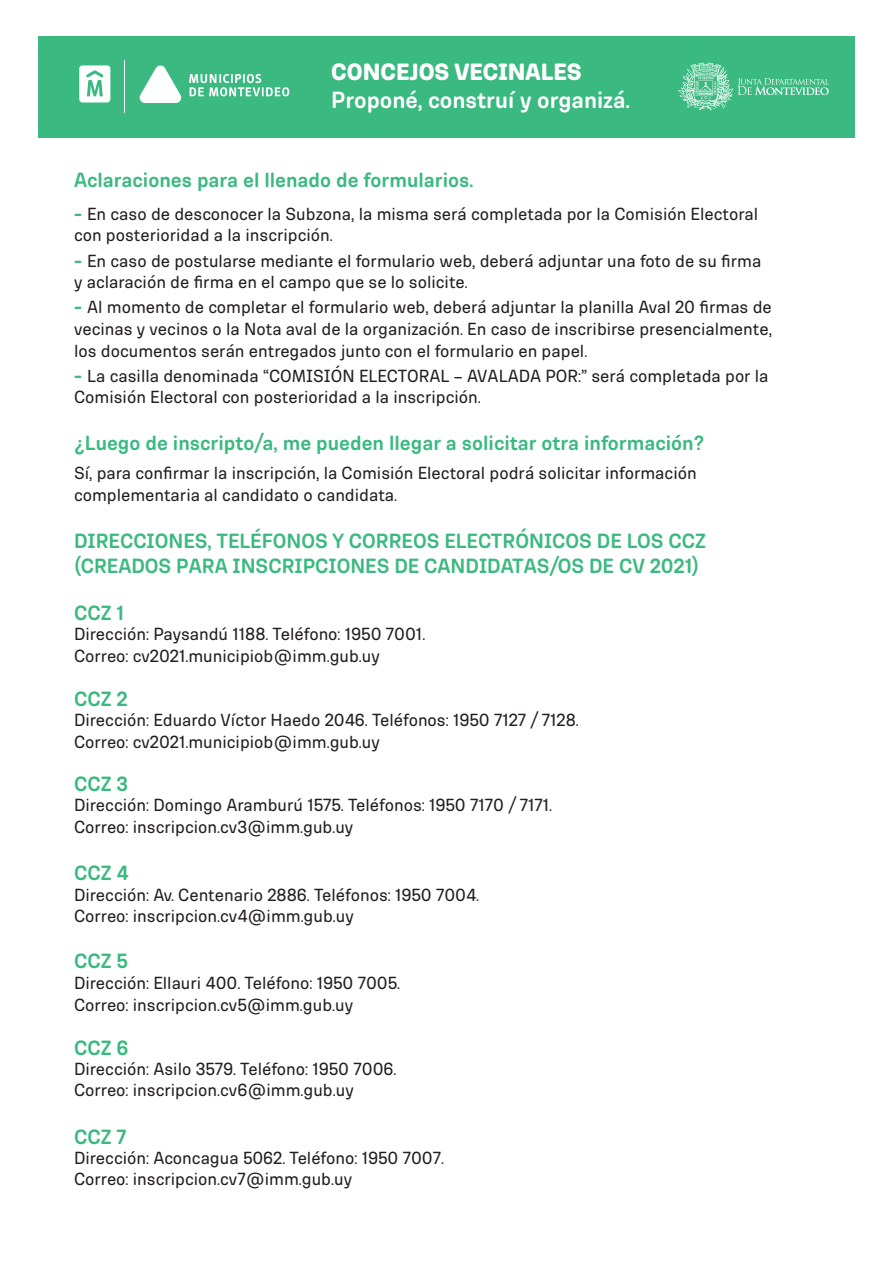
<style>
.page{position:relative;width:893px;height:1263px;background:#fff}
.page>*{position:absolute;margin:0;border:0;box-sizing:border-box;transform-origin:0 0}
.t1{font:700 23.85px "Ciudadana";color:#fff}
.t2{font:900 23.85px "Ciudadana";color:#fff}
.t3{font:700 21px/25.2px "Ciudadana";color:#3ab980}
.t4{font:18px/21.6px "Ciudadana";color:#231f20}
.s1{font-weight:700;font-size:21px;color:#3ab980}
</style>
<div class="page">
<div style="left:38px;top:36px;width:817px;height:101px;background:#3ab980"></div>
<hr style="left:124px;top:60px;width:1px;height:53px;background:#fff">
<svg style="left:139px;top:65px;width:43px;height:38px"></svg>
<svg style="left:189px;top:74px;width:100px;height:22px"></svg>
<svg style="left:79px;top:65px;width:31px;height:37px"></svg>
<svg style="left:678px;top:63px;width:151px;height:47px"></svg>
<h1 class="t2" style="left:331px;top:57px;width:252px">CONCEJOS VECINALES</h1>
<h1 class="t1" style="left:331px;top:86px;width:300px">Proponé, construí y organizá.</h1>
<p class="t3" style="left:74px;top:167px;width:401px">Aclaraciones para el llenado de formularios.</p>
<p class="t4" style="left:74px;top:203px;width:685px"><span class="s1">-</span> En caso de desconocer la Subzona, la misma será completada por la Comisión Electoral con posterioridad a la inscripción.</p>
<p class="t4" style="left:74px;top:249px;width:689px"><span class="s1">-</span> En caso de postularse mediante el formulario web, deberá adjuntar una foto de su firma y aclaración de firma en el campo que se lo solicite.</p>
<p class="t4" style="left:74px;top:296px;width:699px;text-align:justify"><span class="s1">-</span> Al momento de completar el formulario web, deberá adjuntar la planilla Aval 20 firmas de vecinas y vecinos o la Nota aval de la organización. En caso de inscribirse presencialmente, los documentos serán entregados junto con el formulario en papel.</p>
<p class="t4" style="left:74px;top:365px;width:696px"><span class="s1">-</span> La casilla denominada “COMISIÓN ELECTORAL – AVALADA POR:” será completada por la<br>Comisión Electoral con posterioridad a la inscripción.</p>
<p class="t3" style="left:74px;top:430px;width:632px">¿Luego de inscripto/a, me pueden llegar a solicitar otra información?</p>
<p class="t4" style="left:74px;top:462px;width:624px">Sí, para confirmar la inscripción, la Comisión Electoral podrá solicitar información complementaria al candidato o candidata.</p>
<p class="t3" style="left:74px;top:527px;width:633px">DIRECCIONES, TELÉFONOS Y CORREOS ELECTRÓNICOS DE LOS CCZ (CREADOS PARA INSCRIPCIONES DE CANDIDATAS/OS DE CV 2021)</p>
<p class="t3" style="left:74px;top:600px;width:52px">CCZ 1</p>
<p class="t4" style="left:74px;top:623px;width:353px">Dirección: Paysandú 1188. Teléfono: 1950 7001.<br>Correo: cv2021.municipiob@imm.gub.uy</p>
<p class="t3" style="left:74px;top:686px;width:55px">CCZ 2</p>
<p class="t4" style="left:74px;top:709px;width:506px">Dirección: Eduardo Víctor Haedo 2046. Teléfonos: 1950 7127 / 7128.<br>Correo: cv2021.municipiob@imm.gub.uy</p>
<p class="t3" style="left:74px;top:771px;width:55px">CCZ 3</p>
<p class="t4" style="left:74px;top:794px;width:479px">Dirección: Domingo Aramburú 1575. Teléfonos: 1950 7170 / 7171.<br>Correo: inscripcion.cv3@imm.gub.uy</p>
<p class="t3" style="left:74px;top:860px;width:56px">CCZ 4</p>
<p class="t4" style="left:74px;top:883px;width:407px">Dirección: Av. Centenario 2886. Teléfonos: 1950 7004.<br>Correo: inscripcion.cv4@imm.gub.uy</p>
<p class="t3" style="left:74px;top:947px;width:55px">CCZ 5</p>
<p class="t4" style="left:74px;top:972px;width:328px">Dirección: Ellauri 400. Teléfono: 1950 7005.<br>Correo: inscripcion.cv5@imm.gub.uy</p>
<p class="t3" style="left:74px;top:1034px;width:56px">CCZ 6</p>
<p class="t4" style="left:74px;top:1057px;width:324px">Dirección: Asilo 3579. Teléfono: 1950 7006.<br>Correo: inscripcion.cv6@imm.gub.uy</p>
<p class="t3" style="left:74px;top:1123px;width:54px">CCZ 7</p>
<p class="t4" style="left:74px;top:1146px;width:371px">Dirección: Aconcagua 5062. Teléfono: 1950 7007.<br>Correo: inscripcion.cv7@imm.gub.uy</p>
</div>
